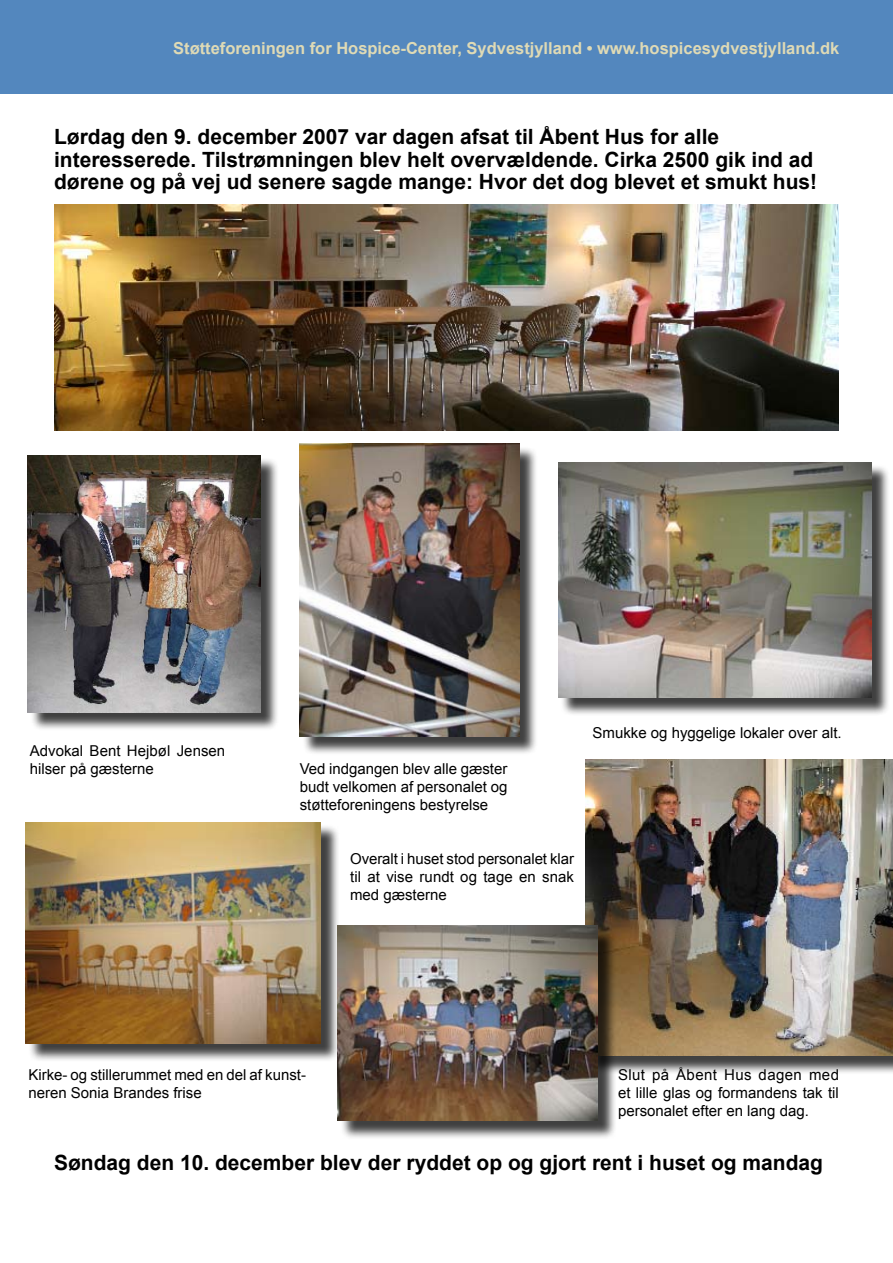
<style>
.page{position:relative;width:893px;height:1263px;background:#fff}
.page>*{position:absolute;margin:0;border:0;box-sizing:border-box;transform-origin:0 0}
.t1{font:700 21px/22.5px "Arial";color:#000}
.t2{font:700 16.5px "Arial";color:#dfdab5}
.t3{font:15px/18px "Arial";color:#000;text-align:justify}
</style>
<div class="page">
<div style="left:0;top:0;width:893px;height:94px;background:#5387be"></div>
<div style="left:30px;top:457px;width:249px;height:274px;background:#000;opacity:.75"></div>
<img style="left:28px;top:455px;width:233px;height:257px">
<div style="left:588px;top:761px;width:305px;height:313px;background:#000;opacity:.75"></div>
<img style="left:586px;top:759px;width:307px;height:297px">
<div style="left:560px;top:464px;width:330px;height:252px;background:#000;opacity:.75"></div>
<img style="left:558px;top:462px;width:314px;height:235px">
<div style="left:28px;top:824px;width:311px;height:238px;background:#000;opacity:.75"></div>
<img style="left:26px;top:822px;width:295px;height:222px">
<div style="left:340px;top:928px;width:276px;height:211px;background:#000;opacity:.75"></div>
<img style="left:338px;top:926px;width:260px;height:195px">
<img style="left:54px;top:204px;width:785px;height:226px">
<div style="left:302px;top:446px;width:236px;height:309px;background:#000;opacity:.75"></div>
<img style="left:300px;top:444px;width:220px;height:293px">
<p class="t2" style="left:173px;top:37px;width:668px">Støtteforeningen for Hospice-Center, Sydvestjylland • www.hospicesydvestjylland.dk</p>
<h1 class="t1" style="left:54px;top:126px;width:765px">Lørdag den 9. december 2007 var dagen afsat til Åbent Hus for alle interesserede. Tilstrømningen blev helt overvældende. Cirka 2500 gik ind ad dørene og på vej ud senere sagde mange: Hvor det dog blevet et smukt hus!</h1>
<p class="t3" style="left:30px;top:742px;width:197px">Advokal Bent Hejbøl Jensen hilser på gæsterne</p>
<p class="t3" style="left:300px;top:760px;width:209px">Ved indgangen blev alle gæster budt velkomen af personalet og støtteforeningens bestyrelse</p>
<p class="t3" style="left:350px;top:850px;width:225px">Overalt i huset stod personalet klar til at vise rundt og tage en snak med gæsterne</p>
<p class="t3" style="left:592px;top:724px;width:251px">Smukke og hyggelige lokaler over alt.</p>
<p class="t3" style="left:28px;top:1066px;width:279px">Kirke- og stillerummet med en del af kunst&shy;neren Sonia Brandes frise</p>
<p class="t3" style="left:618px;top:1066px;width:222px">Slut på Åbent Hus dagen med et lille glas og formandens tak til personalet efter en lang dag.</p>
<h1 class="t1" style="left:54px;top:1152px;width:771px">Søndag den 10. december blev der ryddet op og gjort rent i huset og mandag</h1>
</div>
